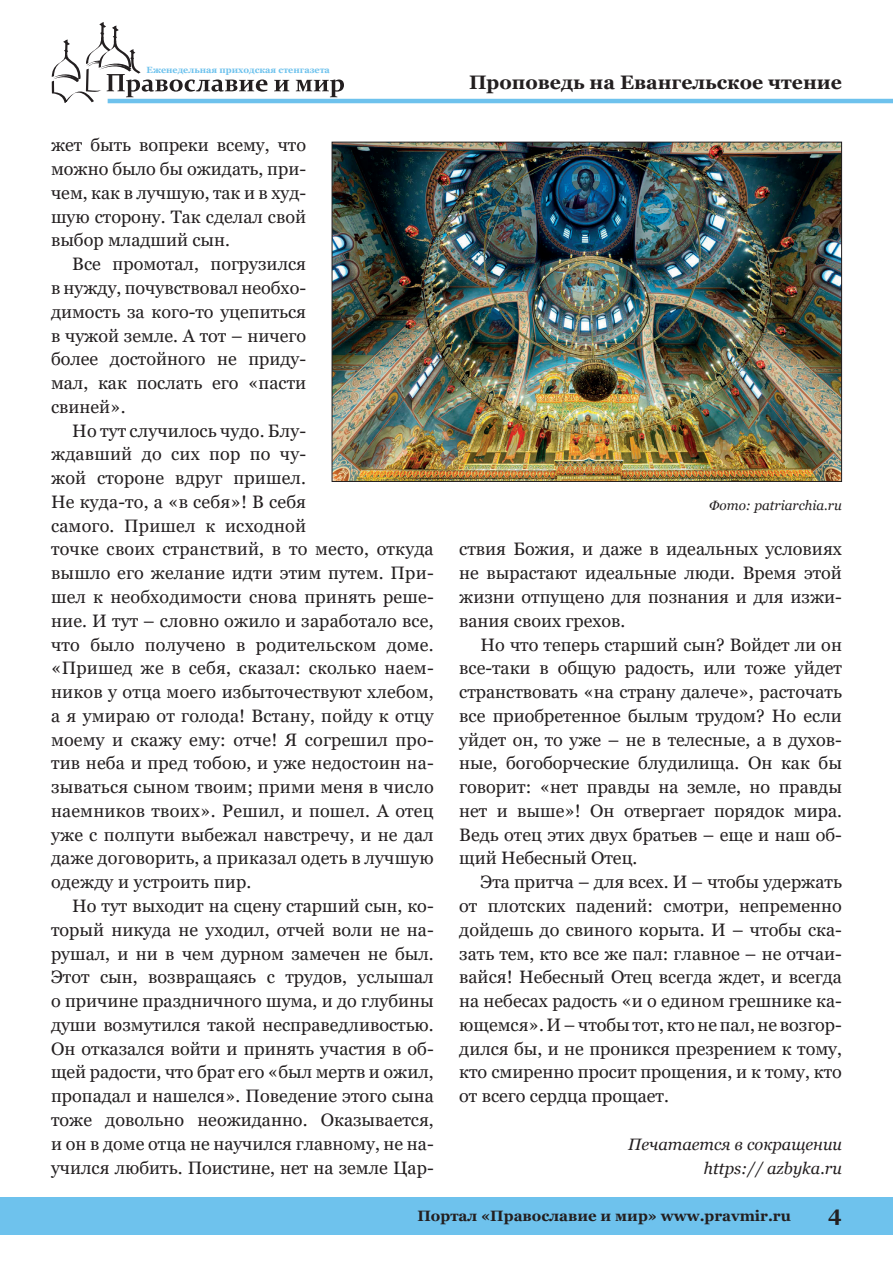
<style>
.page{position:relative;width:893px;height:1263px;background:#fff}
.page>*{position:absolute;margin:0;border:0;box-sizing:border-box;transform-origin:0 0}
.t1{font:700 21px "Georgia";color:#231f20}
.kolontitul{font:700 19.5px "Georgia";color:#231f20}
.Text{font:18px/23.7px "Georgia";letter-spacing:.01em;color:#231f20;text-align:justify}
.Text_first{font:18px/23.7px "Georgia";color:#231f20;text-align:justify}
.Bibliography{font:italic 16.5px/23.7px "Georgia";color:#231f20;text-align:right}
.t2{font:700 15px "Georgia";color:#231f20}
.Podpis_pod_photo{font:italic 13.5px "Georgia";color:#231f20}
.t3{font:700 9px "Georgia";color:#6ec2ed}
</style>
<div class="page">
<svg style="left:52px;top:22px;width:215px;height:81px"></svg>
<svg style="left:274px;top:80px;width:15px;height:11px"></svg>
<svg style="left:296px;top:79px;width:48px;height:18px"></svg>
<hr style="left:108px;top:99px;width:785px;height:4px;background:#6ec2ed">
<div style="left:0;top:1197px;width:893px;height:37px;background:#6ec2ed"></div>
<img style="left:334px;top:144px;width:506px;height:336px">
<p class="t3" style="left:147px;top:64px;width:185px">Еженедельная приходская стенгазета</p>
<p class="Text_first" style="left:51px;top:134px;width:257px">жет быть вопреки всему, что можно было бы ожидать, при&shy;чем, как в лучшую, так и в худ&shy;шую сторону. Так сделал свой выбор младший сын.</p>
<p class="Text" style="left:51px;top:252px;width:257px;text-indent:21px">Все промотал, погрузился в нужду, почувствовал необхо&shy;димость за кого-то уцепиться в чужой земле. А тот – ничего более достойного не приду&shy;мал, как послать его «пасти свиней».</p>
<p class="Text" style="left:51px;top:419px;width:384px;text-align:left;text-indent:21px">Но тут случилось чудо. Блу-<br>ждавший до сих пор по чу-<br>жой стороне вдруг пришел.<br>Не куда-то, а «в себя»! В себя<br>самого. Пришел к исходной<br>точке своих странствий, в то место, откуда вышло его желание идти этим путем. При&shy;шел к необходимости снова принять реше&shy;ние. И тут – словно ожило и заработало все, что было получено в родительском доме. «Пришед же в себя, сказал: сколько наем&shy;ников у отца моего избыточествуют хлебом, а я умираю от голода! Встану, пойду к отцу моему и скажу ему: отче! Я согрешил про&shy;тив неба и пред тобою, и уже недостоин на&shy;зываться сыном твоим; прими меня в число наемников твоих». Решил, и пошел. А отец уже с полпути выбежал навстречу, и не дал даже договорить, а приказал одеть в лучшую одежду и устроить пир.</p>
<p class="Text" style="left:51px;top:894px;width:384px;text-indent:21px">Но тут выходит на сцену старший сын, ко&shy;торый никуда не уходил, отчей воли не на&shy;рушал, и ни в чем дурном замечен не был.<br>Этот сын, возвращаясь с трудов, услышал о причине праздничного шума, и до глубины души возмутился такой несправедливостью.<br>Он отказался войти и принять участия в об&shy;щей радости, что брат его «был мертв и ожил, пропадал и нашелся». Поведение этого сына тоже довольно неожиданно. Оказывается, и он в доме отца не научился главному, не на&shy;учился любить. Поистине, нет на земле Цар-</p>
<p class="kolontitul" style="left:469px;top:69px;width:374px">Проповедь на Евангельское чтение</p>
<p class="Podpis_pod_photo" style="left:709px;top:497px;width:134px">Фото: patriarchia.ru</p>
<p class="Text" style="left:459px;top:538px;width:384px">ствия Божия, и даже в идеальных условиях не вырастают идеальные люди. Время этой жизни отпущено для познания и для изжи&shy;вания своих грехов.</p>
<p class="Text" style="left:459px;top:633px;width:384px;text-indent:21px">Но что теперь старший сын? Войдет ли он все-таки в общую радость, или тоже уйдет странствовать «на страну далече», расточать все приобретенное былым трудом? Но если уйдет он, то уже – не в телесные, а в духов&shy;ные, богоборческие блудилища. Он как бы говорит: «нет правды на земле, но правды нет и выше»! Он отвергает порядок мира.<br>Ведь отец этих двух братьев – еще и наш об&shy;щий Небесный Отец.</p>
<p class="Text" style="left:459px;top:870px;width:384px;text-indent:21px">Эта притча – для всех. И – чтобы удержать от плотских падений: смотри, непременно дойдешь до свиного корыта. И – чтобы ска&shy;зать тем, кто все же пал: главное – не отчаи&shy;вайся! Небесный Отец всегда ждет, и всегда на небесах радость «и о едином грешнике ка&shy;ющемся». И – чтобы тот, кто не пал, не возгор&shy;дился бы, и не проникся презрением к тому, кто смиренно просит прощения, и к тому, кто от всего сердца прощает.</p>
<p class="Bibliography" style="left:628px;top:1132px;width:215px">Печатается в сокращении https:// azbyka.ru</p>
<p class="t2" style="left:417px;top:1206px;width:375px">Портал «Православие и мир» www.pravmir.ru</p>
<p class="t1" style="left:828px;top:1200px;width:15px">4</p>
</div>
